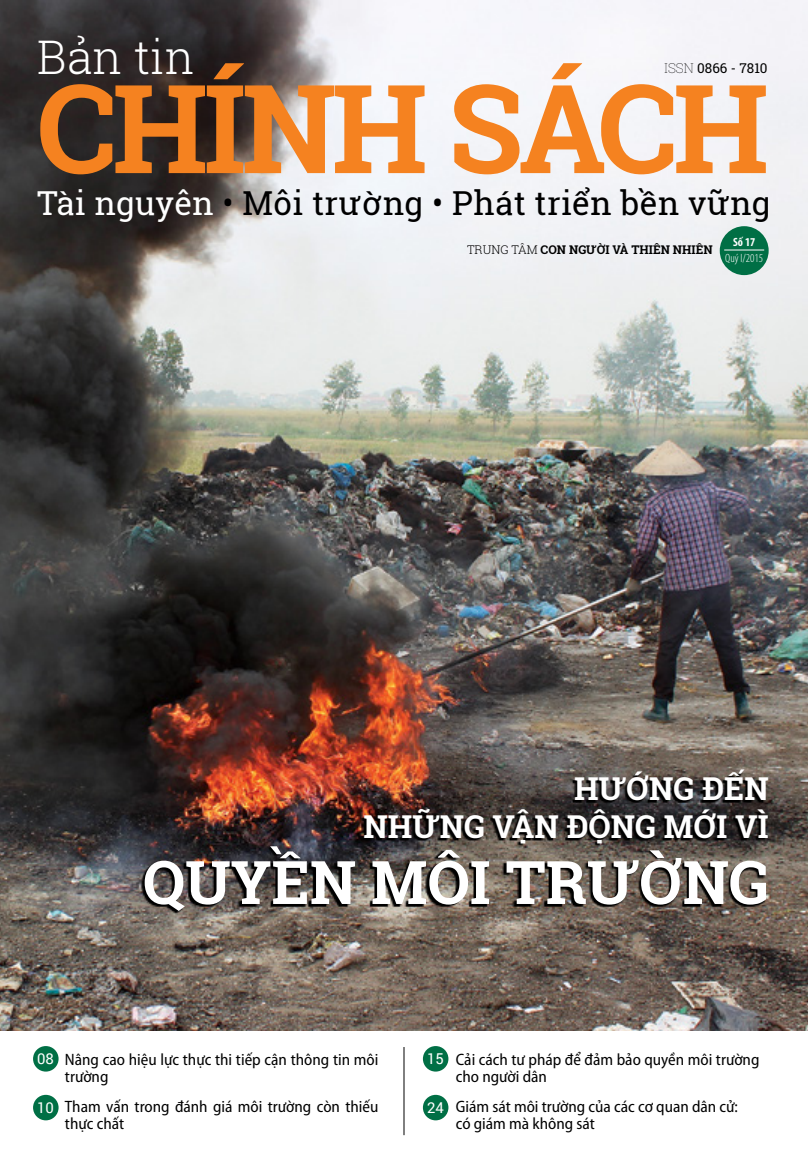
<style>
.page{position:relative;width:808px;height:1149px;background:#fff}
.page>*{position:absolute;margin:0;border:0;box-sizing:border-box;transform-origin:0 0}
.t1{font:700 123.15px "Roboto Slab";letter-spacing:-.04em;color:#f58220}
.t2{font:700 60px "Roboto Slab";color:#fff}
.t3{font:300 46.35px "Roboto Slab";color:#fff}
.t4{font:33px "Roboto Slab";letter-spacing:.01em;color:#000}
.t5{font:700 31.5px/37.8px "Roboto Slab";color:#fff;text-align:right}
.t6{font:semi-condensed 16.5px/17.2px "Myriad Pro";color:#000}
.t7{font:14.85px "Roboto";color:#fff}
.t8{font:13.5px "Roboto Slab";color:#000}
.t9{font:700 12px "Roboto Slab";color:#000}
.t10{font:300 condensed 12px "Myriad Pro";color:#fff}
.t11{font:700 condensed 12px "Myriad Pro";color:#fff}
.s1{color:#fff}
.s2{font-weight:100}
.s3{font-weight:300}
</style>
<div class="page">
<img style="left:0;top:0;width:808px;height:1031px">
<div style="left:720px;top:226px;width:49px;height:49px;background:#006f45;border-radius:50%"></div>
<hr style="left:724px;top:249px;width:40px;height:1px;background:#fff">
<img style="left:142px;top:772px;width:624px;height:141px">
<div style="left:33px;top:1045px;width:26px;height:26px;background:#006f45;border-radius:50%"></div>
<div style="left:33px;top:1094px;width:26px;height:25px;background:#006f45;border-radius:50%"></div>
<div style="left:423px;top:1045px;width:25px;height:26px;background:#006f45;border-radius:50%"></div>
<div style="left:423px;top:1094px;width:25px;height:25px;background:#006f45;border-radius:50%"></div>
<hr style="left:404px;top:1046px;width:1px;height:88px;background:#000">
<h3 class="t3" style="left:37px;top:25px;width:159px">Bản tin</h3>
<h1 class="t1" style="left:37px;top:44px;width:733px">CHÍNH SÁCH</h1>
<h3 class="t4" style="left:37px;top:181px;width:735px"><span class="s1">Tài nguyên</span> • Môi trường • Phát triển bền vững</h3>
<p class="t8" style="left:664px;top:59px;width:105px"><span class="s2">ISSN</span> 0866 - 7810</p>
<p class="t9" style="left:467px;top:241px;width:247px"><span class="s3">TRUNG TÂM</span> CON NGƯỜI VÀ THIÊN NHIÊN</p>
<p class="t11" style="left:733px;top:234px;width:24px">Số 17</p>
<p class="t10" style="left:725px;top:251px;width:39px">Quý I/2015</p>
<h3 class="t5" style="left:363px;top:769px;width:407px">HƯỚNG ĐẾN<br>NHỮNG VẬN ĐỘNG MỚI VÌ</h3>
<h2 class="t2" style="left:143px;top:840px;width:627px">QUYỀN MÔI TRƯỜNG</h2>
<p class="t7" style="left:37px;top:1047px;width:18px">08</p>
<p class="t7" style="left:37px;top:1096px;width:18px">10</p>
<p class="t6" style="left:65px;top:1049px;width:315px">Nâng cao hiệu lực thực thi tiếp cận thông tin môi trường</p>
<p class="t6" style="left:65px;top:1097px;width:315px">Tham vấn trong đánh giá môi trường còn thiếu thực chất</p>
<p class="t7" style="left:427px;top:1047px;width:18px">15</p>
<p class="t7" style="left:427px;top:1096px;width:18px">24</p>
<p class="t6" style="left:456px;top:1049px;width:305px">Cải cách tư pháp để đảm bảo quyền môi trường cho người dân</p>
<p class="t6" style="left:456px;top:1097px;width:284px">Giám sát môi trường của các cơ quan dân cử: có giám mà không sát</p>
</div>
